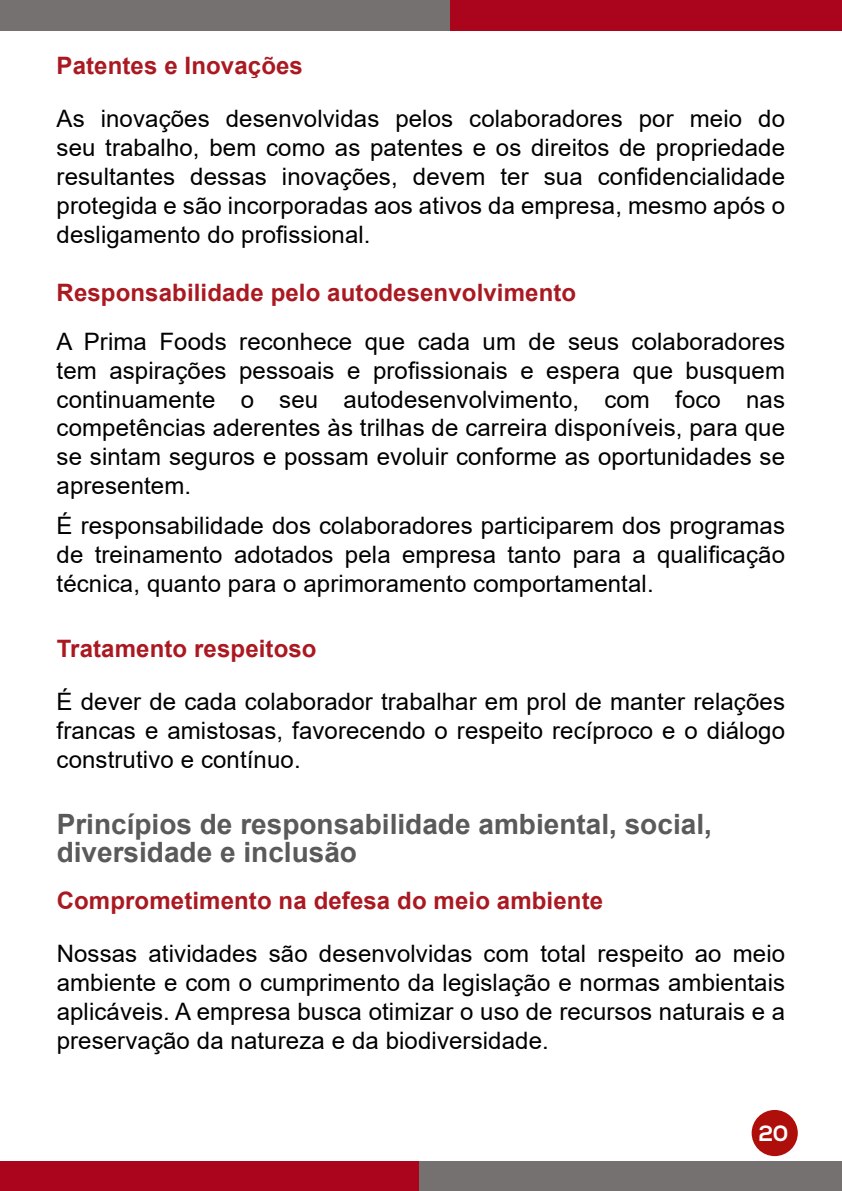
<style>
.page{position:relative;width:842px;height:1191px;background:#fff}
.page>*{position:absolute;margin:0;border:0;box-sizing:border-box;transform-origin:0 0}
.t1{font:700 28px/28px "Arial";color:#5b5a5a}
.t2{font:24px/28.8px "Arial";letter-spacing:.005em;color:#000;text-align:justify}
.t3{font:700 24px "Arial";letter-spacing:.005em;color:#aa1921}
.t4{font:700 22px "Nexa";color:#fff}
</style>
<div class="page">
<div style="left:449px;top:0;width:393px;height:30px;background:#ab051e"></div>
<div style="left:0;top:0;width:449px;height:30px;background:#767171"></div>
<div style="left:0;top:1161px;width:420px;height:30px;background:#ab051e"></div>
<div style="left:420px;top:1161px;width:422px;height:30px;background:#767171"></div>
<div style="left:750px;top:1108px;width:50px;height:50px;background:#ae0f0a;border-radius:50%"></div>
<div style="left:748px;top:1106px;width:54px;height:54px;border:4px solid #fff;border-radius:50%"></div>
<p class="t3" style="left:57px;top:49px;width:248px">Patentes e Inovações</p>
<p class="t2" style="left:57px;top:104px;width:730px">As inovações desenvolvidas pelos colaboradores por meio do seu trabalho, bem como as patentes e os direitos de propriedade resultantes dessas inovações, devem ter sua confidencialidade protegida e são incorporadas aos ativos da empresa, mesmo após o desligamento do profissional.</p>
<p class="t3" style="left:57px;top:276px;width:521px">Responsabilidade pelo autodesenvolvimento</p>
<p class="t2" style="left:57px;top:327px;width:730px">A Prima Foods reconhece que cada um de seus colaboradores tem aspirações pessoais e profissionais e espera que busquem continuamente o seu autodesenvolvimento, com foco nas competências aderentes às trilhas de carreira disponíveis, para que se sintam seguros e possam evoluir conforme as oportunidades se apresentem.</p>
<p class="t2" style="left:57px;top:511px;width:730px">É responsabilidade dos colaboradores participarem dos programas de treinamento adotados pela empresa tanto para a qualificação técnica, quanto para o aprimoramento comportamental.</p>
<p class="t3" style="left:57px;top:631px;width:261px">Tratamento respeitoso</p>
<p class="t2" style="left:57px;top:687px;width:730px">É dever de cada colaborador trabalhar em prol de manter relações francas e amistosas, favorecendo o respeito recíproco e o diálogo construtivo e contínuo.</p>
<p class="t1" style="left:57px;top:811px;width:657px">Princípios de responsabilidade ambiental, social, diversidade e inclusão</p>
<p class="t3" style="left:57px;top:883px;width:548px">Comprometimento na defesa do meio ambiente</p>
<p class="t2" style="left:57px;top:939px;width:730px">Nossas atividades são desenvolvidas com total respeito ao meio ambiente e com o cumprimento da legislação e normas ambientais aplicáveis. A empresa busca otimizar o uso de recursos naturais e a preservação da natureza e da biodiversidade.</p>
<p class="t4" style="left:759px;top:1121px;width:31px">20</p>
</div>
